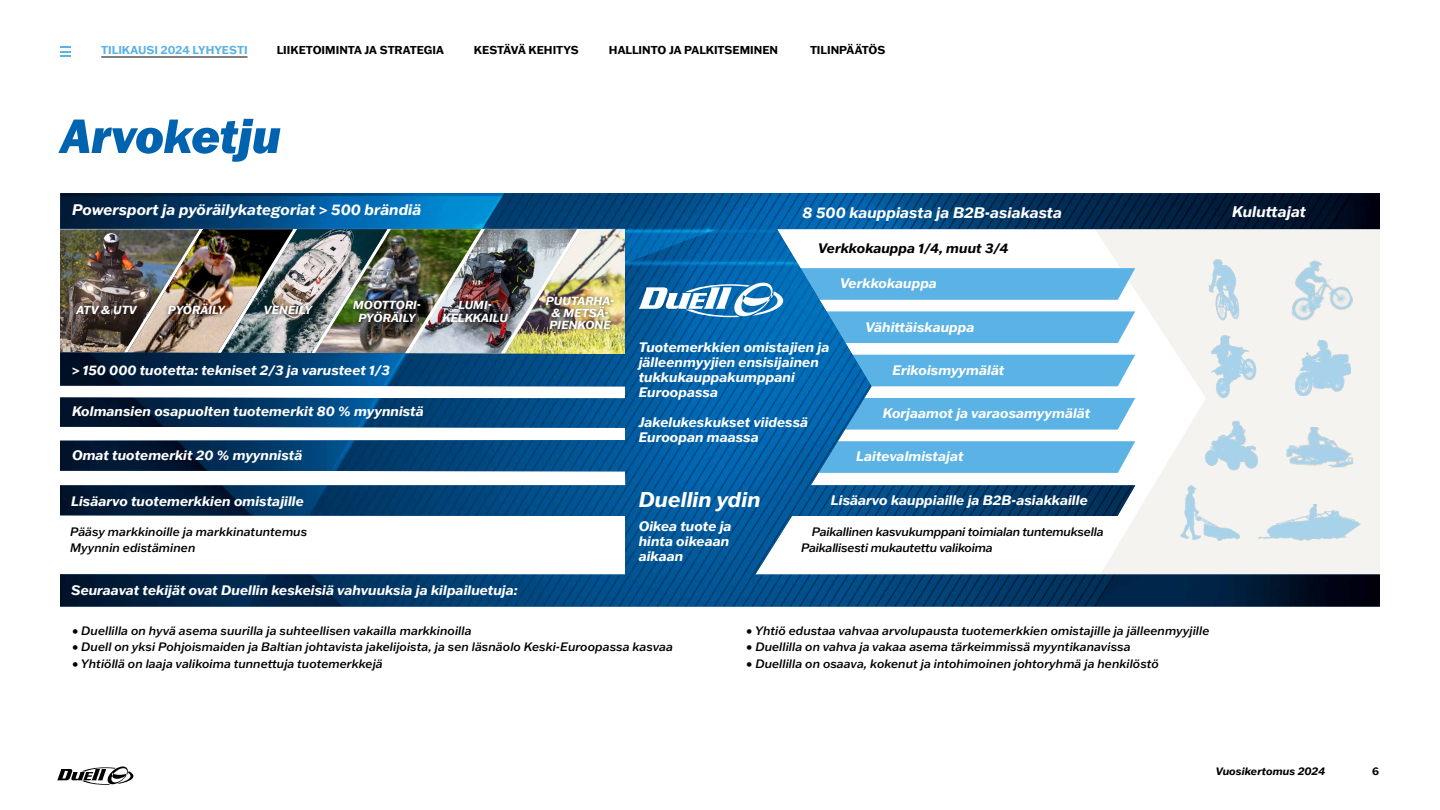
<style>
.page{position:relative;width:1440px;height:810px;background:#fff}
.page>*{position:absolute;margin:0;border:0;box-sizing:border-box;transform-origin:0 0}
.t1{font:50.1px "ITC Franklin Gothic Std Hvy It";letter-spacing:-.015em;color:#0063af}
.t2{font:italic 700 21px "Franklin Gothic ATF";color:#fff}
.t3{font:italic 700 15px "Franklin Gothic ATF";color:#fff}
.t4{font:italic 700 13.5px/15px "Franklin Gothic ATF";color:#fff}
.t5{font:italic 700 13.5px "Franklin Gothic ATF";color:#000}
.t6{font:italic 500 12px/16.5px "Franklin Gothic ATF";color:#000}
.t7{font:italic 500 12px/16.5px "Franklin Gothic ATF";letter-spacing:-.02em;color:#000}
.t8{font:italic 700 11.48px/12px "Franklin Gothic ATF";color:#fff;text-align:center}
.t9{font:700 11.25px "Franklin Gothic ATF";color:#000}
.t10{font:700 11.25px "Franklin Gothic ATF";color:#5bb2e4}
.t11{font:italic 700 10.5px "Franklin Gothic ATF";color:#000}
.t12{font:700 10.5px "Franklin Gothic ATF";color:#000}
</style>
<div class="page">
<hr style="left:101px;top:57px;width:147px;height:1px;background:#000">
<img style="left:60px;top:193px;width:1320px;height:414px">
<svg style="left:639px;top:268px;width:496px;height:75px"></svg>
<img style="left:1286px;top:426px;width:67px;height:42px">
<img style="left:1295px;top:341px;width:56px;height:55px">
<img style="left:1208px;top:259px;width:31px;height:61px">
<img style="left:1258px;top:505px;width:104px;height:37px">
<img style="left:1275px;top:252px;width:81px;height:79px">
<img style="left:1205px;top:420px;width:53px;height:50px">
<img style="left:1210px;top:335px;width:47px;height:63px">
<img style="left:1179px;top:484px;width:61px;height:57px">
<svg style="left:57px;top:766px;width:76px;height:19px"></svg>
<svg style="left:60px;top:46px;width:10px;height:11px"></svg>
<p class="t10" style="left:101px;top:43px;width:148px">TILIKAUSI 2024 LYHYESTI</p>
<p class="t9" style="left:277px;top:43px;width:169px">LIIKETOIMINTA JA STRATEGIA</p>
<p class="t9" style="left:474px;top:43px;width:106px">KESTÄVÄ KEHITYS</p>
<p class="t9" style="left:609px;top:43px;width:171px">HALLINTO JA PALKITSEMINEN</p>
<p class="t9" style="left:810px;top:43px;width:77px">TILINPÄÄTÖS</p>
<h1 class="t1" style="left:60px;top:107px;width:223px">Arvoketju</h1>
<p class="t3" style="left:72px;top:200px;width:351px">Powersport ja pyöräilykategoriat &gt; 500 brändiä</p>
<p class="t3" style="left:802px;top:202px;width:261px">8 500 kauppiasta ja B2B-asiakasta</p>
<p class="t5" style="left:818px;top:239px;width:192px">Verkkokauppa 1/4, muut 3/4</p>
<p class="t4" style="left:840px;top:276px;width:99px">Verkkokauppa</p>
<p class="t4" style="left:866px;top:319px;width:111px">Vähittäiskauppa</p>
<p class="t4" style="left:893px;top:362px;width:114px">Erikoismyymälät</p>
<p class="t4" style="left:883px;top:405px;width:209px">Korjaamot ja varaosamyymälät</p>
<p class="t4" style="left:856px;top:448px;width:109px">Laitevalmistajat</p>
<p class="t8" style="left:76px;top:304px;width:62px">ATV &amp; UTV</p>
<p class="t8" style="left:168px;top:304px;width:59px">PYÖRÄILY</p>
<p class="t8" style="left:546px;top:294px;width:70px">PUUTARHA-&amp; METSÄ-<br>PIENKONE</p>
<p class="t8" style="left:353px;top:297px;width:69px;line-height:13.7px">MOOTTORI-<br>PYÖRÄILY</p>
<p class="t8" style="left:442px;top:297px;width:67px;line-height:13.7px">LUMI-<br>KELKKAILU</p>
<p class="t8" style="left:264px;top:304px;width:50px">VENEILY</p>
<p class="t4" style="left:639px;top:339px;width:192px">Tuotemerkkien omistajien ja jälleenmyyjien ensisijainen tukkukauppakumppani<br>Euroopassa</p>
<p class="t4" style="left:639px;top:414px;width:171px">Jakelukeskukset viidessä<br>Euroopan maassa</p>
<p class="t4" style="left:72px;top:362px;width:320px">&gt; 150 000 tuotetta: tekniset 2/3 ja varusteet 1/3</p>
<p class="t4" style="left:72px;top:404px;width:353px">Kolmansien osapuolten tuotemerkit 80 % myynnistä</p>
<p class="t4" style="left:72px;top:447px;width:232px">Omat tuotemerkit 20 % myynnistä</p>
<p class="t4" style="left:71px;top:493px;width:234px">Lisäarvo tuotemerkkien omistajille</p>
<p class="t4" style="left:831px;top:493px;width:258px">Lisäarvo kauppiaille ja B2B-asiakkaille</p>
<p class="t6" style="left:70px;top:523px;width:239px">Pääsy markkinoille ja markkinatuntemus<br>Myynnin edistäminen</p>
<p class="t7" style="left:801px;top:523px;width:304px;text-indent:11px">Paikallinen kasvukumppani toimialan tuntemuksella<br>Paikallisesti mukautettu valikoima</p>
<h2 class="t2" style="left:639px;top:485px;width:123px">Duellin ydin</h2>
<p class="t4" style="left:639px;top:518px;width:95px">Oikea tuote ja hinta oikeaan aikaan</p>
<p class="t4" style="left:71px;top:582px;width:448px">Seuraavat tekijät ovat Duellin keskeisiä vahvuuksia ja kilpailuetuja:</p>
<p class="t6" style="left:72px;top:622px;width:401px">• Duellilla on hyvä asema suurilla ja suhteellisen vakailla markkinoilla</p>
<p class="t6" style="left:72px;top:638px;width:602px">• Duell on yksi Pohjoismaiden ja Baltian johtavista jakelijoista, ja sen läsnäolo Keski-Euroopassa kasvaa</p>
<p class="t6" style="left:72px;top:655px;width:312px">• Yhtiöllä on laaja valikoima tunnettuja tuotemerkkejä</p>
<p class="t6" style="left:746px;top:622px;width:465px">• Yhtiö edustaa vahvaa arvolupausta tuotemerkkien omistajille ja jälleenmyyjille</p>
<p class="t6" style="left:746px;top:638px;width:386px">• Duellilla on vahva ja vakaa asema tärkeimmissä myyntikanavissa</p>
<p class="t6" style="left:746px;top:655px;width:414px">• Duellilla on osaava, kokenut ja intohimoinen johtoryhmä ja henkilöstö</p>
<p class="t3" style="left:1232px;top:202px;width:75px">Kuluttajat</p>
<p class="t11" style="left:1216px;top:764px;width:111px">Vuosikertomus 2024</p>
<p class="t12" style="left:1372px;top:764px;width:8px">6</p>
</div>
